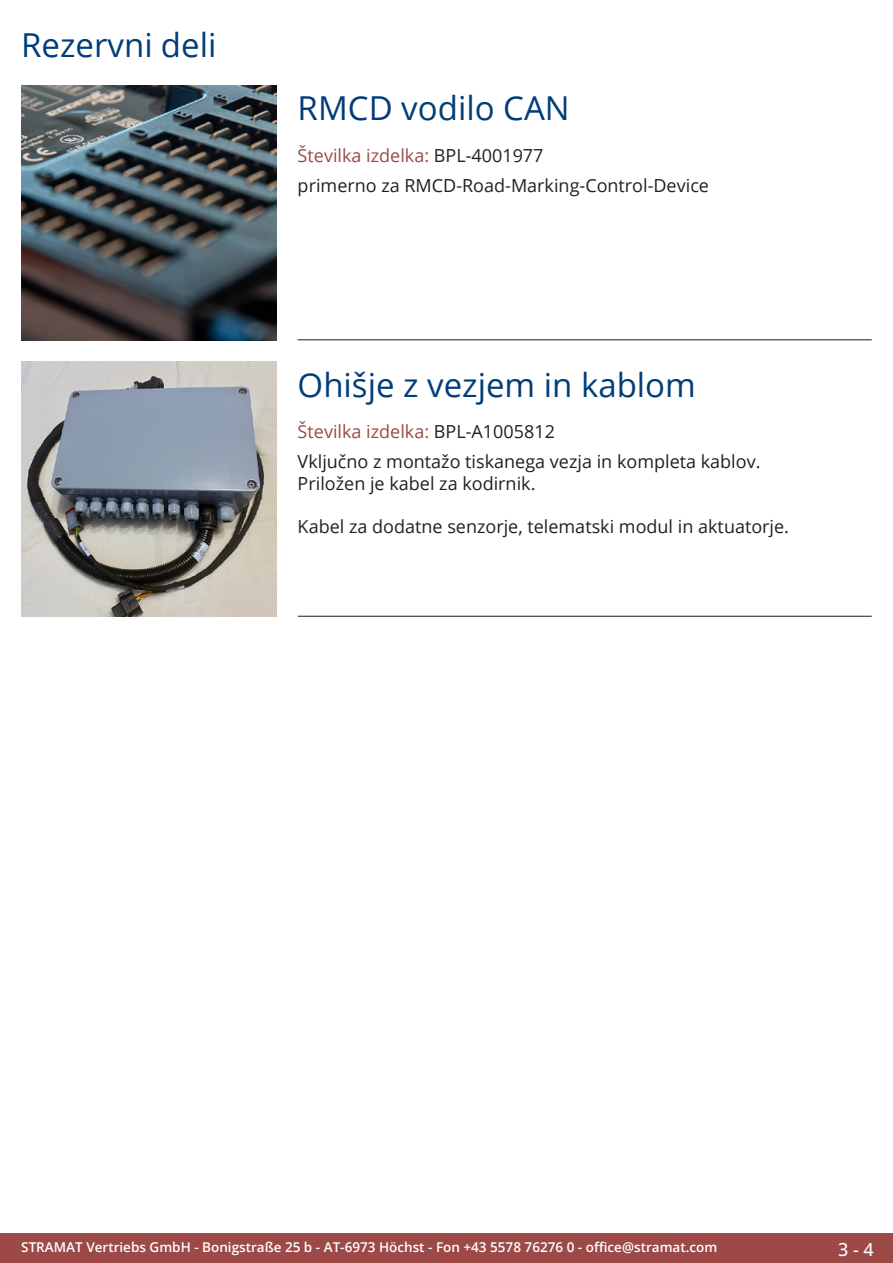
<style>
.page{position:relative;width:893px;height:1263px;background:#fff}
.page>*{position:absolute;margin:0;border:0;box-sizing:border-box;transform-origin:0 0}
.Produkttitel{font:33px "Open Sans";color:#003d78}
.RastTitel{font:33px "Open Sans";color:#003d78}
.Beschreibung_Text{font:18px/21.6px "Open Sans";color:#231f20}
.TechDaten_Überschrif{font:18px "Open Sans";color:#9c4948}
.t1{font:500 18px "Open Sans";color:#fff}
.t2{font:600 13.5px "Open Sans";color:#fff}
.s1{color:#231f20}
</style>
<div class="page">
<div style="left:0;top:1233px;width:893px;height:30px;background:#9c4948"></div>
<hr style="left:298px;top:340px;width:574px;height:1px;background:#201d08">
<hr style="left:298px;top:616px;width:574px;height:1px;background:#201d08">
<img style="left:21px;top:85px;width:255px;height:255px">
<img style="left:21px;top:361px;width:255px;height:256px">
<p class="RastTitel" style="left:21px;top:22px;width:197px">Rezervni deli</p>
<p class="Produkttitel" style="left:298px;top:86px;width:274px">RMCD vodilo CAN</p>
<p class="TechDaten_Überschrif" style="left:298px;top:143px;width:247px">Številka izdelka: <span class="s1">BPL-4001977</span></p>
<p class="Beschreibung_Text" style="left:298px;top:174px;width:413px">primerno za RMCD-Road-Marking-Control-Device</p>
<p class="Produkttitel" style="left:298px;top:362px;width:400px">Ohišje z vezjem in kablom</p>
<p class="TechDaten_Überschrif" style="left:298px;top:420px;width:259px">Številka izdelka: <span class="s1">BPL-A1005812</span></p>
<p class="Beschreibung_Text" style="left:298px;top:450px;width:464px">Vključno z montažo tiskanega vezja in kompleta kablov.<br>Priložen je kabel za kodirnik.</p>
<p class="Beschreibung_Text" style="left:298px;top:515px;width:493px">Kabel za dodatne senzorje, telematski modul in aktuatorje.</p>
<p class="t2" style="left:21px;top:1238px;width:698px">STRAMAT Vertriebs GmbH - Bonigstraße 25 b - AT-6973 Höchst - Fon +43 5578 76276 0 - office@stramat.com</p>
<p class="t1" style="left:838px;top:1237px;width:37px">3 - 4</p>
</div>
